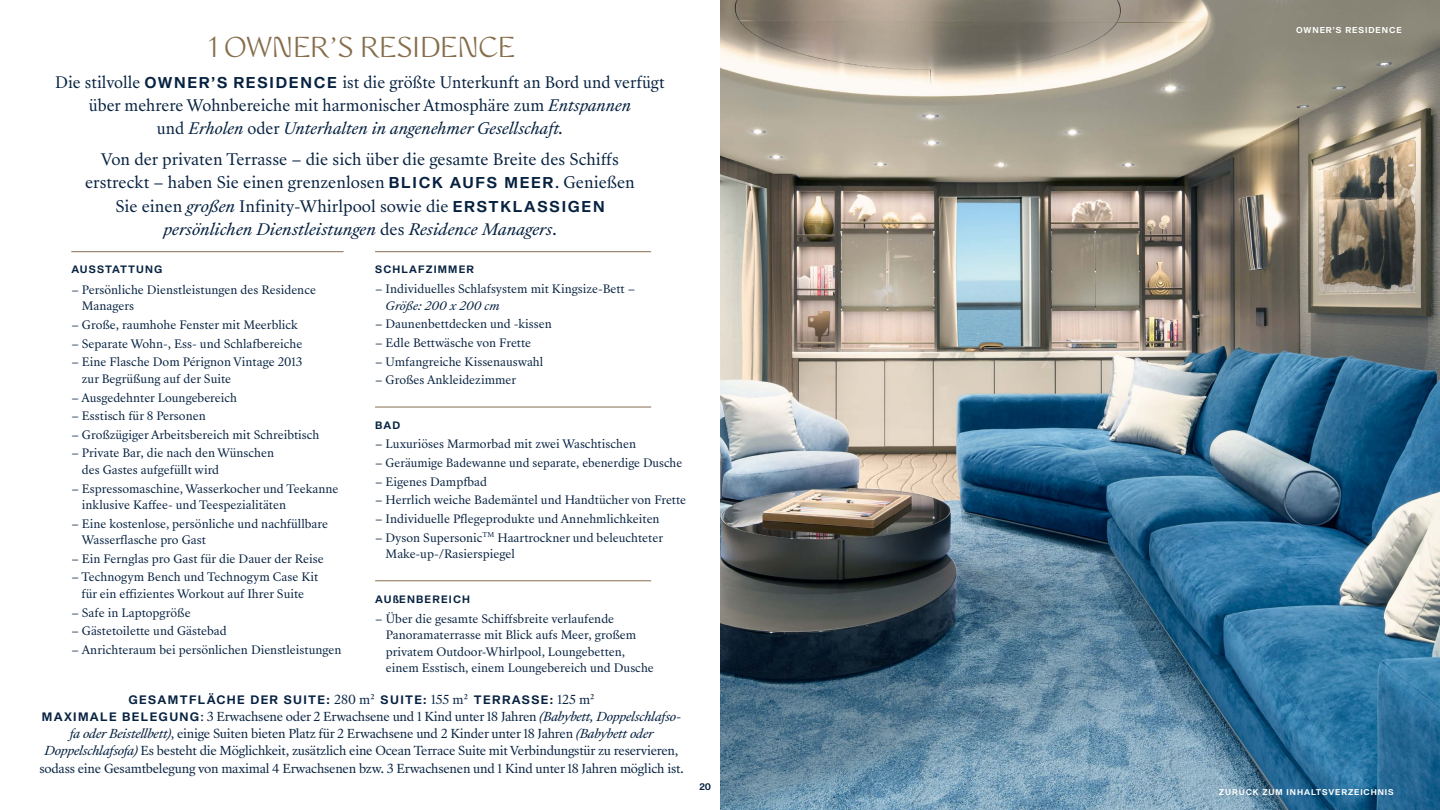
<style>
.page{position:relative;width:1440px;height:810px;background:#fff}
.page>*{position:absolute;margin:0;border:0;box-sizing:border-box;transform-origin:0 0}
.t1{font:26.25px "WT Monarch Nova";color:#866d4b}
.t2{font:15.38px/23.2px "Sang Bleu Republic";color:#072241;text-align:center}
.t3{font:12px/17.2px "Sang Bleu Republic";letter-spacing:-.02em;color:#072241;text-align:center}
.t4{font:300 12px "Shapiro 65";letter-spacing:.11em;color:#072241}
.t5{font:11.25px/16.5px "Sang Bleu Republic";color:#072241}
.t6{font:italic 11.25px "Sang Bleu Republic";color:#072241}
.t7{font:300 10.5px "Shapiro 65";letter-spacing:.11em;color:#072241}
.t8{font:300 9.52px "Shapiro 65";color:#072241}
.t9{font:300 8.4px "Shapiro 65";letter-spacing:.11em;color:#fff}
.t10{font:300 8.18px "Shapiro 65";letter-spacing:.11em;color:#fff}
.s1{font-family:"Shapiro 65";font-weight:300}
.s2{font-style:italic}
.s3{font-family:"Arial";font-weight:700}
.s4{font-family:"Sang Bleu Republic";font-weight:400}
</style>
<div class="page">
<hr style="left:71px;top:252px;width:273px;height:1px;background:#866d4b">
<hr style="left:375px;top:581px;width:276px;height:1px;background:#866d4b">
<hr style="left:375px;top:407px;width:276px;height:1px;background:#866d4b">
<hr style="left:375px;top:252px;width:276px;height:1px;background:#866d4b">
<img style="left:720px;top:0;width:720px;height:810px">
<h1 class="t1" style="left:208px;top:30px;width:309px">1 OWNER’S RESIDENCE</h1>
<h2 class="t2" style="left:55px;top:71px;width:611px">Die stilvolle <span class="s1">OWNER’S RESIDENCE</span> ist die größte Unterkunft an Bord und verfügt über mehrere Wohnbereiche mit harmonischer Atmosphäre zum <span class="s2">Entspannen<br></span>und <span class="s2">Erholen</span> oder <span class="s2">Unterhalten in angenehmer Gesellschaft.</span></h2>
<p class="t2" style="left:85px;top:148px;width:551px">Von der privaten Terrasse – die sich über die gesamte Breite des Schiffs erstreckt – haben Sie einen grenzenlosen <span class="s1">BLICK AUFS MEER</span>. Genießen Sie einen <span class="s2">großen</span> Infinity-Whirlpool sowie die <span class="s1">ERSTKLASSIGEN </span><span class="s2">persönlichen Dienstleistungen</span> des <span class="s2">Residence Managers</span>.</p>
<p class="t7" style="left:71px;top:262px;width:93px">AUSSTATTUNG</p>
<p class="t5" style="left:82px;top:282px;width:236px;text-indent:-11px">– Persönliche Dienstleistungen des Residence<br>Managers</p>
<p class="t5" style="left:71px;top:317px;width:228px">– Große, raumhohe Fenster mit Meerblick</p>
<p class="t5" style="left:71px;top:336px;width:232px">– Separate Wohn-, Ess- und Schlafbereiche</p>
<p class="t5" style="left:82px;top:354px;width:222px;text-indent:-11px">– Eine Flasche Dom Pérignon Vintage 2013 zur Begrüßung auf der Suite</p>
<p class="t5" style="left:71px;top:389px;width:167px">– Ausgedehnter Loungebereich</p>
<p class="t5" style="left:71px;top:408px;width:136px">– Esstisch für 8 Personen</p>
<p class="t5" style="left:71px;top:427px;width:250px">– Großzügiger Arbeitsbereich mit Schreibtisch</p>
<p class="t5" style="left:82px;top:445px;width:194px;text-indent:-11px">– Private Bar, die nach den Wünschen des Gastes aufgefüllt wird</p>
<p class="t5" style="left:82px;top:480px;width:258px;text-indent:-11px">– Espressomaschine, Wasserkocher und Teekanne inklusive Kaffee- und Teespezialitäten</p>
<p class="t5" style="left:82px;top:516px;width:248px;text-indent:-11px">– Eine kostenlose, persönliche und nachfüllbare<br>Wasserflasche pro Gast</p>
<p class="t5" style="left:71px;top:551px;width:254px">– Ein Fernglas pro Gast für die Dauer der Reise</p>
<p class="t5" style="left:71px;top:569px;width:248px;text-align:center">– Technogym Bench und Technogym Case Kit für ein effizientes Workout auf Ihrer Suite</p>
<p class="t5" style="left:71px;top:604px;width:121px">– Safe in Laptopgröße</p>
<p class="t5" style="left:71px;top:623px;width:157px">– Gästetoilette und Gästebad</p>
<p class="t5" style="left:71px;top:642px;width:272px">– Anrichteraum bei persönlichen Dienstleistungen</p>
<p class="t7" style="left:375px;top:262px;width:100px">SCHLAFZIMMER</p>
<p class="t5" style="left:375px;top:281px;width:262px">– Individuelles Schlafsystem mit Kingsize-Bett –</p>
<p class="t6" style="left:386px;top:298px;width:115px">Größe: 200 x 200 cm</p>
<p class="t5" style="left:375px;top:316px;width:178px">– Daunenbettdecken und -kissen</p>
<p class="t5" style="left:375px;top:335px;width:158px">– Edle Bettwäsche von Frette</p>
<p class="t5" style="left:375px;top:353px;width:170px">– Umfangreiche Kissenauswahl</p>
<p class="t5" style="left:375px;top:372px;width:143px">– Großes Ankleidezimmer</p>
<p class="t7" style="left:375px;top:417px;width:27px">BAD</p>
<p class="t5" style="left:375px;top:436px;width:263px">– Luxuriöses Marmorbad mit zwei Waschtischen</p>
<p class="t5" style="left:375px;top:455px;width:309px">– Geräumige Badewanne und separate, ebenerdige Dusche</p>
<p class="t5" style="left:375px;top:474px;width:114px">– Eigenes Dampfbad</p>
<p class="t5" style="left:375px;top:492px;width:313px">– Herrlich weiche Bademäntel und Handtücher von Frette</p>
<p class="t5" style="left:375px;top:511px;width:286px">– Individuelle Pflegeprodukte und Annehmlichkeiten</p>
<p class="t5" style="left:386px;top:530px;width:279px;text-indent:-11px">– Dyson Supersonic<sup>TM</sup> Haartrockner und beleuchteter<br>Make-up-/Rasierspiegel</p>
<p class="t7" style="left:375px;top:591px;width:96px">AU<span class="s3">ß</span>ENBEREICH</p>
<p class="t5" style="left:386px;top:610px;width:270px;text-indent:-11px">– Über die gesamte Schiffsbreite verlaufende Panoramaterrasse mit Blick aufs Meer, großem privatem Outdoor-Whirlpool, Loungebetten, einem Esstisch, einem Loungebereich und Dusche</p>
<p class="t4" style="left:129px;top:691px;width:467px">GESAMTFLÄCHE DER SUITE: <span class="s4">280 m²</span> SUITE: <span class="s4">155 m²</span> TERRASSE: <span class="s4">125 m²</span></p>
<p class="t3" style="left:39px;top:708px;width:646px"><span class="s1">MAXIMALE BELEGUNG</span>: 3 Erwachsene oder 2 Erwachsene und 1 Kind unter 18 Jahren <span class="s2">(Babybett, Doppelschlafso&shy;fa oder Beistellbett)</span>, einige Suiten bieten Platz für 2 Erwachsene und 2 Kinder unter 18 Jahren <span class="s2">(Babybett oder Doppelschlafsofa)</span> Es besteht die Möglichkeit, zusätzlich eine Ocean Terrace Suite mit Verbindungstür zu reservieren, sodass eine Gesamtbelegung von maximal 4 Erwachsenen bzw. 3 Erwachsenen und 1 Kind unter 18 Jahren möglich ist.</p>
<p class="t8" style="left:699px;top:780px;width:13px">20</p>
<p class="t9" style="left:1296px;top:24px;width:107px">OWNER’S RESIDENCE</p>
<p class="t10" style="left:1219px;top:786px;width:176px">ZURÜCK ZUM INHALTSVERZEICHNIS</p>
</div>
